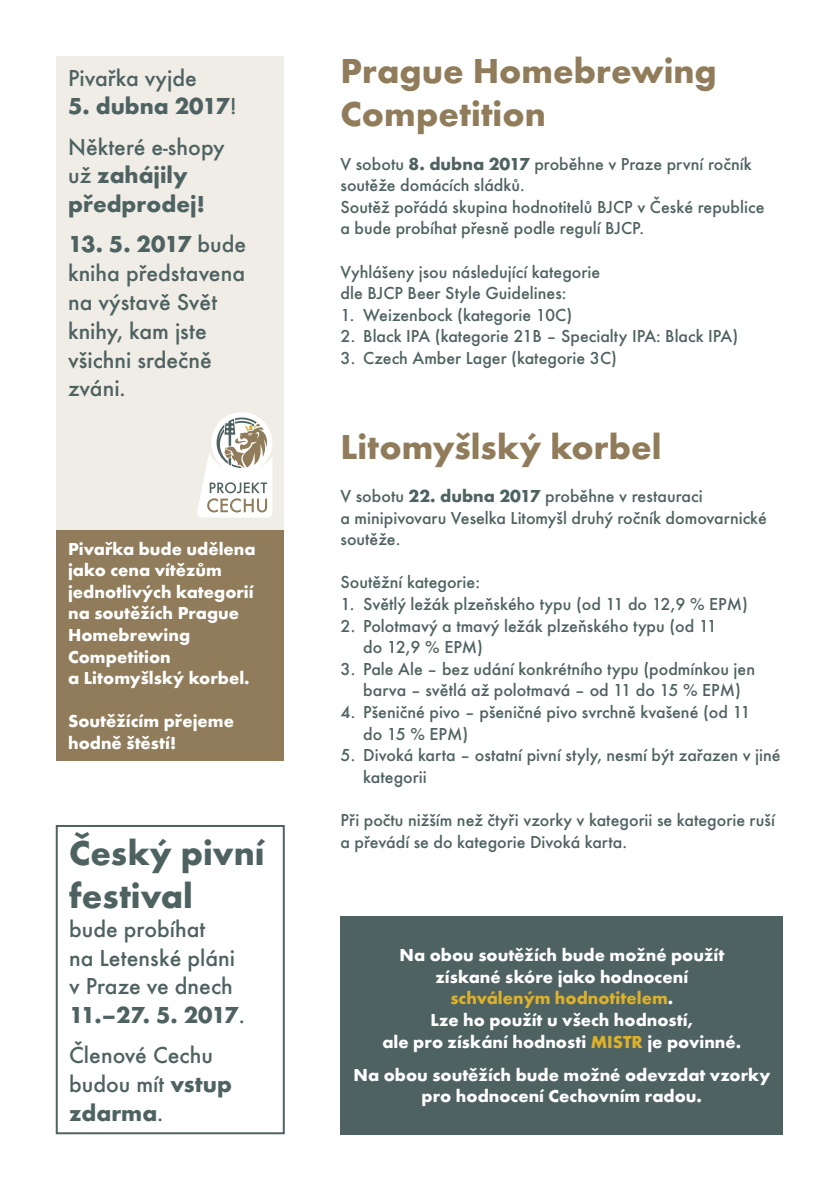
<style>
.page{position:relative;width:840px;height:1191px;background:#fff}
.page>*{position:absolute;margin:0;border:0;box-sizing:border-box;transform-origin:0 0}
.t1{font:700 36px/43.2px "Futura TOT";color:#907c5a}
.t2{font:700 36px/43.2px "Futura TOT";color:#4e6261}
.t3{font:500 24px/28.8px "Futura TOT";color:#4e6261}
.t4{font:700 24px/28.8px "Futura TOT";color:#4e6261}
.t5{font:500 18px/21.6px "Futura TOT";color:#4e6261}
.t6{font:700 18px/21.6px "Futura TOT";color:#fff}
.s1{font-weight:700}
.s2{font-weight:500}
.s3{color:#ddb12b}
</style>
<div class="page">
<div style="left:57px;top:57px;width:226px;height:473px;background:#f0ede7"></div>
<div style="left:57px;top:530px;width:226px;height:230px;background:#907c5a"></div>
<div style="left:56px;top:825px;width:228px;height:309px;border:2px solid #4e6261"></div>
<svg style="left:197px;top:412px;width:75px;height:105px"></svg>
<div style="left:340px;top:916px;width:442px;height:218px;background:#4e6261"></div>
<h2 class="t3" style="left:68px;top:63px;width:130px">Pivařka vyjde</h2>
<h2 class="t3" style="left:68px;top:86px;width:170px;line-height:40.2px"><span class="s1">5. dubna 2017</span>!<br>Některé e-shopy</h2>
<h2 class="t4" style="left:68px;top:160px;width:138px"><span class="s2">už</span> zahájily předprodej!</h2>
<h2 class="t3" style="left:68px;top:230px;width:180px"><span class="s1">13. 5. 2017</span> bude kniha představena na výstavě Svět knihy, kam jste všichni srdečně zváni.</h2>
<p class="t6" style="left:68px;top:537px;width:189px">Pivařka bude udělena jako cena vítězům jednotlivých kategorií na soutěžích Prague<br>Homebrewing<br>Competition<br>a Litomyšlský korbel.</p>
<p class="t6" style="left:68px;top:710px;width:167px">Soutěžícím přejeme hodně štěstí!</p>
<h1 class="t2" style="left:69px;top:830px;width:197px">Český pivní festival</h1>
<h2 class="t3" style="left:69px;top:914px;width:177px">bude probíhat<br>na Letenské pláni v Praze ve dnech<br><span class="s1">11.–27. 5. 2017</span>.</h2>
<h2 class="t3" style="left:69px;top:1040px;width:164px">Členové Cechu budou mít <span class="s1">vstup zdarma</span>.</h2>
<h1 class="t1" style="left:340px;top:49px;width:377px">Prague Homebrewing<br>Competition</h1>
<p class="t5" style="left:340px;top:153px;width:425px">V sobotu <span class="s1">8. dubna 2017</span> proběhne v Praze první ročník soutěže domácích sládků.<br>Soutěž pořádá skupina hodnotitelů BJCP v České republice a bude probíhat přesně podle regulí BJCP.</p>
<p class="t5" style="left:340px;top:261px;width:261px">Vyhlášeny jsou následující kategorie dle BJCP Beer Style Guidelines:</p>
<p class="t5" style="left:340px;top:304px;width:233px">1. Weizenbock (kategorie 10C)</p>
<p class="t5" style="left:340px;top:325px;width:399px">2. Black IPA (kategorie 21B – Specialty IPA: Black IPA)</p>
<p class="t5" style="left:340px;top:347px;width:278px">3. Czech Amber Lager (kategorie 3C)</p>
<h1 class="t1" style="left:340px;top:424px;width:322px">Litomyšlský korbel</h1>
<p class="t5" style="left:340px;top:485px;width:428px">V sobotu <span class="s1">22. dubna 2017</span> proběhne v restauraci<br>a minipivovaru Veselka Litomyšl druhý ročník domovarnické soutěže.</p>
<p class="t5" style="left:340px;top:571px;width:141px">Soutěžní kategorie:</p>
<p class="t5" style="left:340px;top:593px;width:408px">1. Světlý ležák plzeňského typu (od 11 do 12,9 % EPM)</p>
<p class="t5" style="left:363px;top:614px;width:355px;text-indent:-23px">2. Polotmavý a tmavý ležák plzeňského typu (od 11 do 12,9 % EPM)</p>
<p class="t5" style="left:340px;top:658px;width:416px;text-align:center">3. Pale Ale – bez udání konkrétního typu (podmínkou jen barva – světlá až polotmavá – od 11 do 15 % EPM)</p>
<p class="t5" style="left:363px;top:701px;width:388px;text-indent:-23px">4. Pšeničné pivo – pšeničné pivo svrchně kvašené (od 11 do 15 % EPM)</p>
<p class="t5" style="left:363px;top:744px;width:419px;text-indent:-23px">5. Divoká karta – ostatní pivní styly, nesmí být zařazen v jiné kategorii</p>
<p class="t5" style="left:340px;top:809px;width:435px">Při počtu nižším než čtyři vzorky v kategorii se kategorie ruší a převádí se do kategorie Divoká karta.</p>
<p class="t6" style="left:382px;top:944px;width:360px;text-align:center">Na obou soutěžích bude možné použít získané skóre jako hodnocení<br><span class="s3">schváleným hodnotitelem</span>.<br>Lze ho použít u všech hodností,<br>ale pro získání hodnosti <span class="s3">MISTR</span> je povinné.</p>
<p class="t6" style="left:353px;top:1063px;width:418px;text-align:center">Na obou soutěžích bude možné odevzdat vzorky pro hodnocení Cechovním radou.</p>
</div>
